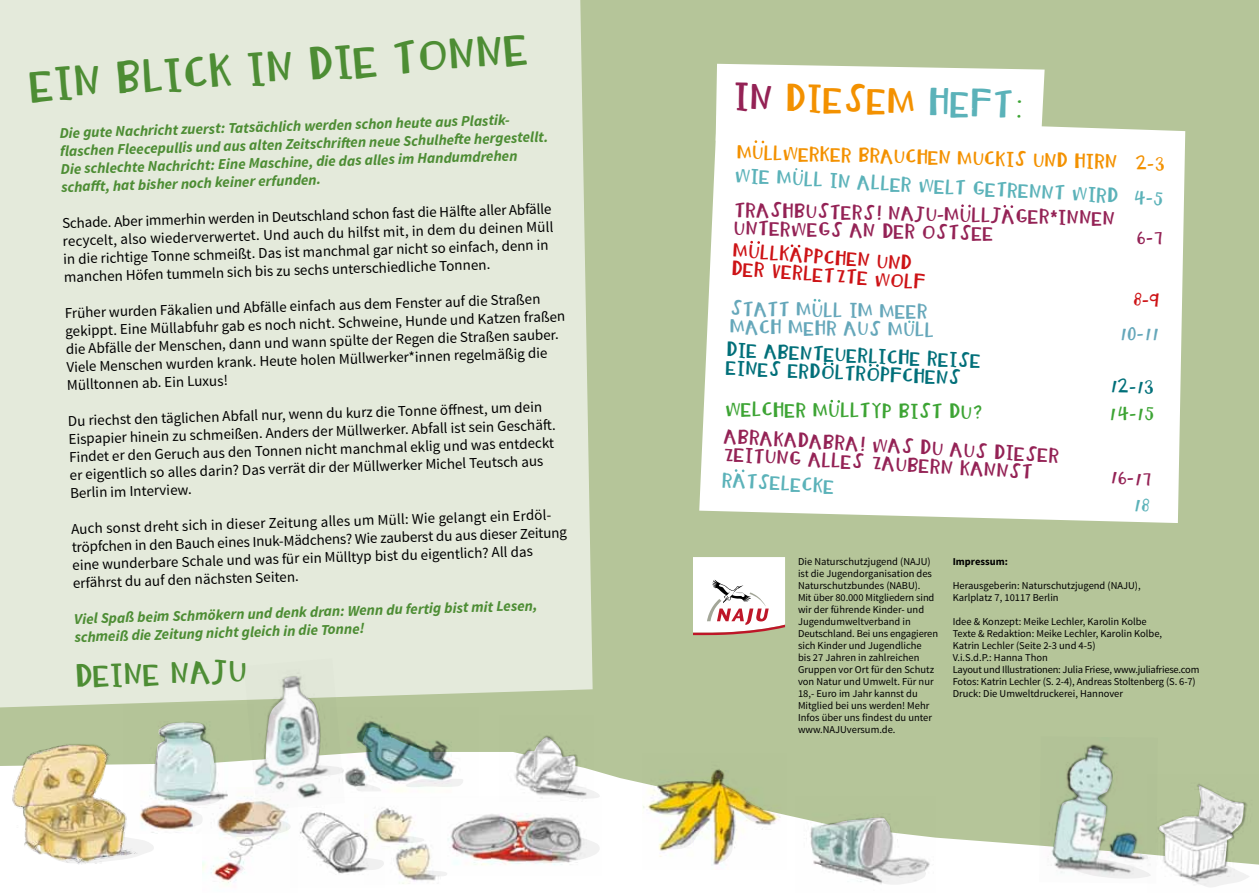
<style>
.page{position:relative;width:1259px;height:893px;background:#b5c599}
.page>*{position:absolute;margin:0;border:0;box-sizing:border-box;transform-origin:0 0}
.t1{font:43.05px "KB Radio Watcher";color:#4d8d34}
.t2{font:36px "KB Radio Watcher";color:#f39100}
.t3{font:30px "KB Radio Watcher";color:#4d8d34}
.t4{font:19.2px/17.5px "KB Radio Watcher";color:#942255}
.t5{font:19.2px/18.3px "KB Radio Watcher";color:#006f79}
.t6{font:19.2px "KB Radio Watcher";color:#5bb2b9}
.t7{font:19.2px/18px "KB Radio Watcher";color:#65a7ba}
.t8{font:19.2px "KB Radio Watcher";color:#f39100}
.t9{font:19.2px/18px "KB Radio Watcher";color:#cd1316}
.t10{font:19.2px "KB Radio Watcher";color:#3da434}
.t11{font:15px/17.9px "Source Sans Pro";color:#000}
.t12{font:italic 700 15px/17.9px "Source Sans Pro";color:#4d8d34}
.t13{font:10.5px/12px "Source Sans Pro";color:#000}
.t14{font:700 10.5px "Source Sans Pro";color:#000}
.s1{color:#942255}
</style>
<div class="page">
<div style="left:699px;top:126px;width:486px;height:397px;background:#fff"></div>
<svg style="left:0;top:752px;width:1148px;height:141px;fill:#fff"></svg>
<div style="left:0;top:0;width:592px;height:708px;background:#e4eadb"></div>
<img style="left:298px;top:878px;width:86px;height:10px">
<img style="left:463px;top:797px;width:138px;height:79px">
<img style="left:202px;top:878px;width:96px;height:15px">
<img style="left:364px;top:878px;width:76px;height:6px">
<img style="left:8px;top:752px;width:141px;height:128px">
<div style="left:244px;top:658px;width:101px;height:18px;background:#e1e7d8"></div>
<img style="left:499px;top:735px;width:94px;height:67px">
<img style="left:642px;top:753px;width:145px;height:116px">
<img style="left:796px;top:796px;width:139px;height:97px">
<img style="left:1148px;top:784px;width:111px;height:109px">
<img style="left:507px;top:838px;width:93px;height:26px">
<svg style="left:550px;top:784px;width:50px;height:15px"></svg>
<img style="left:13px;top:676px;width:450px;height:202px">
<img style="left:649px;top:771px;width:126px;height:92px">
<svg style="left:829px;top:861px;width:97px;height:24px;background:#d4d6d5"></svg>
<svg style="left:1158px;top:785px;width:91px;height:102px"></svg>
<img style="left:1039px;top:744px;width:118px;height:139px">
<img style="left:331px;top:708px;width:147px;height:89px">
<svg style="left:790px;top:244px;width:10px;height:3px"></svg>
<svg style="left:750px;top:241px;width:10px;height:3px"></svg>
<svg style="left:813px;top:299px;width:7px;height:3px"></svg>
<svg style="left:908px;top:321px;width:6px;height:2px"></svg>
<svg style="left:869px;top:364px;width:10px;height:3px"></svg>
<svg style="left:823px;top:362px;width:10px;height:3px"></svg>
<svg style="left:830px;top:400px;width:10px;height:3px"></svg>
<svg style="left:961px;top:204px;width:10px;height:3px"></svg>
<svg style="left:1003px;top:205px;width:10px;height:3px"></svg>
<svg style="left:735px;top:469px;width:9px;height:3px"></svg>
<svg style="left:693px;top:557px;width:92px;height:78px;background:#f0e3e3"></svg>
<div style="left:715px;top:64px;width:329px;height:108px;background:#fff"></div>
<svg style="left:1049px;top:447px;width:9px;height:16px"></svg>
<svg style="left:732px;top:260px;width:21px;height:17px"></svg>
<svg style="left:1133px;top:292px;width:26px;height:15px"></svg>
<svg style="left:1137px;top:231px;width:24px;height:13px"></svg>
<svg style="left:1135px;top:498px;width:14px;height:14px"></svg>
<h1 class="t1" style="left:29px;top:65px;width:496px;rotate:-4deg">Ein Blick in die Tonne</h1>
<p class="t12" style="left:59px;top:125px;width:490px;rotate:-2deg">Die gute Nachricht zuerst: Tatsächlich werden schon heute aus Plastik&shy;flaschen Fleecepullis und aus alten Zeitschrift en neue Schulheft e hergestellt.<br>Die schlechte Nachricht: Eine Maschine, die das alles im Handumdrehen schaff t, hat bisher noch keiner erfunden.</p>
<p class="t11" style="left:62px;top:216px;width:492px;rotate:-2deg">Schade. Aber immerhin werden in Deutschland schon fast die Hälft e aller Abfälle recycelt, also wiederverwertet. Und auch du hilfst mit, in dem du deinen Müll in die richtige Tonne schmeißt. Das ist manchmal gar nicht so einfach, denn in manchen Höfen tummeln sich bis zu sechs unterschiedliche Tonnen.</p>
<p class="t11" style="left:64px;top:306px;width:502px;rotate:-2deg">Früher wurden Fäkalien und Abfälle einfach aus dem Fenster auf die Straßen gekippt. Eine Müllabfuhr gab es noch nicht. Schweine, Hunde und Katzen fraßen die Abfälle der Menschen, dann und wann spülte der Regen die Straßen sauber.<br>Viele Menschen wurden krank. Heute holen Müllwerker*innen regelmäßig die Mülltonnen ab. Ein Luxus!</p>
<p class="t11" style="left:67px;top:413px;width:489px;rotate:-2deg">Du riechst den täglichen Abfall nur, wenn du kurz die Tonne öff nest, um dein Eispapier hinein zu schmeißen. Anders der Müllwerker. Abfall ist sein Geschäft .<br>Findet er den Geruch aus den Tonnen nicht manchmal eklig und was entdeckt er eigentlich so alles darin? Das verrät dir der Müllwerker Michel Teutsch aus Berlin im Interview.</p>
<p class="t11" style="left:71px;top:521px;width:497px;rotate:-2deg">Auch sonst dreht sich in dieser Zeitung alles um Müll: Wie gelangt ein Erdöl&shy;tröpfchen in den Bauch eines Inuk-Mädchens? Wie zauberst du aus dieser Zeitung eine wunderbare Schale und was für ein Mülltyp bist du eigentlich? All das erfährst du auf den nächsten Seiten.</p>
<p class="t12" style="left:74px;top:611px;width:465px;rotate:-2deg">Viel Spaß beim Schmökern und denk dran: Wenn du fertig bist mit Lesen, schmeiß die Zeitung nicht gleich in die Tonne!</p>
<h3 class="t3" style="left:75px;top:663px;width:184px;rotate:-2deg">Deine NAJU</h3>
<h2 class="t2" style="left:734px;top:80px;width:113px;rotate:2deg"><span class="s1">In</span> diesem</h2>
<p class="t8" style="left:737px;top:145px;width:429px;rotate:1deg">MUllwerker bra uchen Muckis und Hirn 2-3</p>
<p class="t6" style="left:735px;top:167px;width:430px;rotate:3deg">Wie MUll in a ller We lt getrennt wird 4-5</p>
<p class="t9" style="left:756px;top:244px;width:170px;text-indent:-22px;rotate:4deg">MUllkAppchen und r verletzte Wolf</p>
<p class="t7" style="left:730px;top:301px;width:198px;rotate:1deg">Sta tt Mull im Mee r mac</p>
<p class="t4" style="left:734px;top:203px;width:382px;rotate:1deg">Tras hbusters! NAJU-MUllj Ager*innen unterwegs a n de r Os tsee</p>
<p class="t7" style="left:770px;top:319px;width:165px;rotate:1deg">h me hr a us Mull</p>
<p class="t7" style="left:1120px;top:325px;width:40px;rotate:1deg">10-11</p>
<p class="t5" style="left:727px;top:341px;width:48px;rotate:3deg">Die abe</p>
<p class="t5" style="left:727px;top:340px;width:242px;text-indent:74px;rotate:3deg">nteuerliche Re ise eines ErdO ltropfc hens</p>
<p class="t5" style="left:1111px;top:377px;width:45px;rotate:3deg">12-13</p>
<p class="t10" style="left:725px;top:400px;width:258px;rotate:1deg">We lcher Mulltyp bist du?</p>
<p class="t10" style="left:1109px;top:405px;width:46px;rotate:1deg">14-15</p>
<p class="t4" style="left:724px;top:429px;width:73px;rotate:3deg">Abra kadab</p>
<p class="t4" style="left:835px;top:435px;width:58px;rotate:3deg">ra! Was</p>
<p class="t4" style="left:921px;top:440px;width:104px;rotate:3deg">du a us diese</p>
<p class="t4" style="left:723px;top:447px;width:311px;rotate:3deg">Zeitung a lles za ube rn ka nnst</p>
<p class="t6" style="left:722px;top:472px;width:112px;rotate:3deg">RAtse lec ke</p>
<p class="t4" style="left:1111px;top:469px;width:42px;rotate:3deg">16-17</p>
<p class="t13" style="left:798px;top:556px;width:142px">Die Naturschutzjugend (NAJU) ist die Jugendorganisation des<br>Naturschutzbundes (NABU).<br>Mit über 80.000 Mitgliedern sind wir der führende Kinder- und<br>Jugendumweltverband in<br>Deutschland. Bei uns engagieren sich Kinder und Jugendliche<br>bis 27 Jahren in zahlreichen<br>Gruppen vor Ort für den Schutz von Natur und Umwelt. Für nur<br>18,- Euro im Jahr kannst du<br>Mitglied bei uns werden! Mehr<br>Infos über uns findest du unter www.NAJUversum.de.</p>
<p class="t14" style="left:952px;top:555px;width:57px">Impressum:</p>
<p class="t13" style="left:952px;top:580px;width:189px">Herausgeberin: Naturschutzjugend (NAJU),<br>Karlplatz 7, 10117 Berlin</p>
<p class="t13" style="left:952px;top:616px;width:248px">Idee &amp; Konzept: Meike Lechler, Karolin Kolbe<br>Texte &amp; Redaktion: Meike Lechler, Karolin Kolbe,<br>Katrin Lechler (Seite 2-3 und 4-5)<br>V.i.S.d.P.: Hanna Thon<br>Layout und Illustrationen: Julia Friese, www.juliafriese.com Fotos: Katrin Lechler (S. 2-4), Andreas Stoltenberg (S. 6-7)<br>Druck: Die Umweltdruckerei, Hannover</p>
</div>
